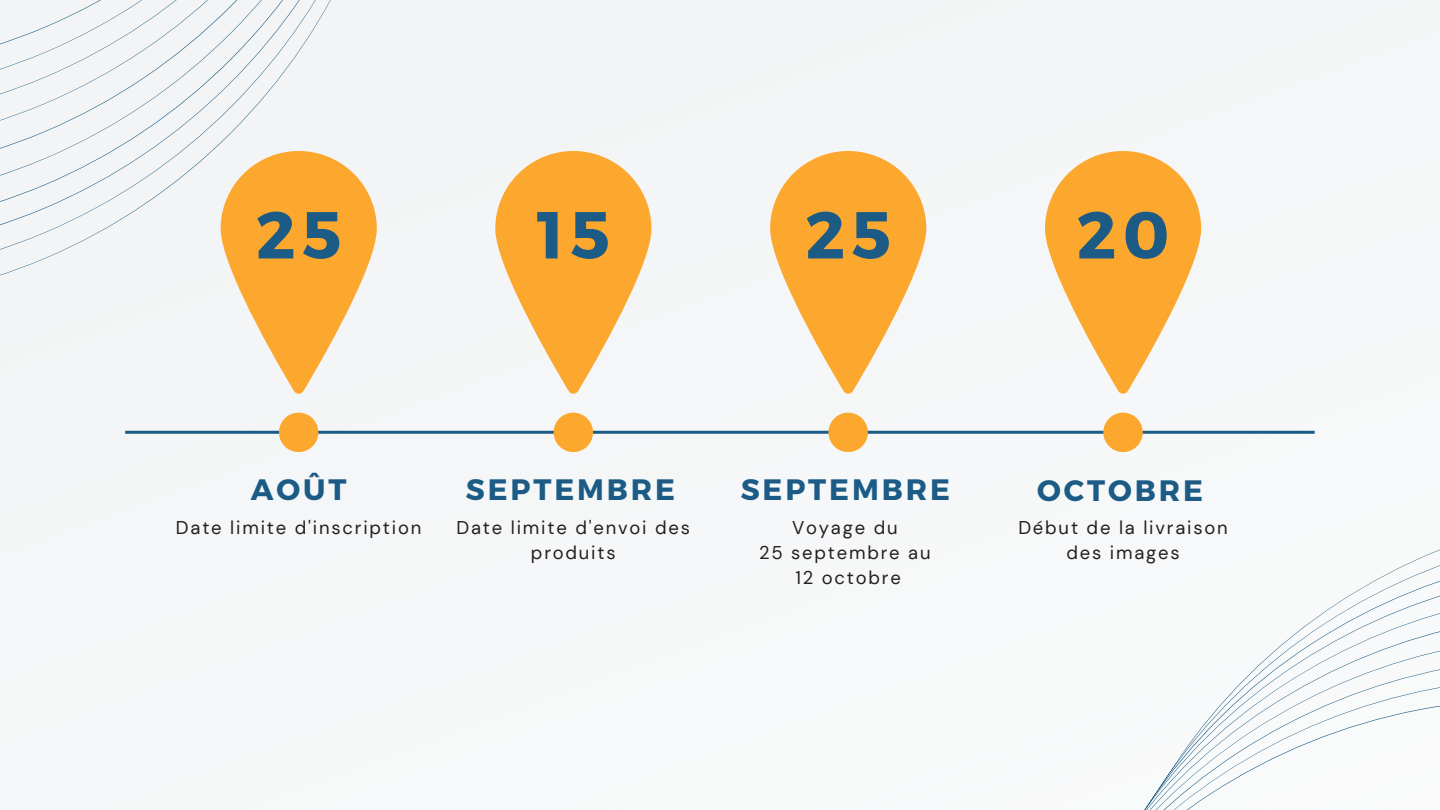
<style>
.page{position:relative;width:1440px;height:810px;background:#fff}
.page>*{position:absolute;margin:0;border:0;box-sizing:border-box;transform-origin:0 0}
.t1{font:700 66.2px "Montserrat";letter-spacing:.1em;color:#1b5b85}
.t2{font:700 29.5px "Montserrat";letter-spacing:.1em;color:#1b5b85}
.t3{font:18.4px/25.1px "DM Sans";letter-spacing:.1em;color:#231f20;text-align:center}
</style>
<div class="page">
<div style="left:0;top:0;width:1440px;height:611px;background:#f4f6f7"></div>
<div style="left:0;top:0;width:402px;height:304px;background:#f2f4f5"></div>
<svg style="left:221px;top:151px;width:156px;height:242px"></svg>
<svg style="left:1020px;top:281px;width:420px;height:529px"></svg>
<hr style="left:125px;top:431px;width:1190px;height:3px;background:#1b5b85">
<div style="left:279px;top:413px;width:39px;height:39px;background:#fca72e;border-radius:50%"></div>
<svg style="left:495px;top:151px;width:156px;height:242px"></svg>
<div style="left:554px;top:413px;width:39px;height:39px;background:#fca72e;border-radius:50%"></div>
<svg style="left:770px;top:151px;width:156px;height:242px"></svg>
<div style="left:828px;top:413px;width:40px;height:39px;background:#fca72e;border-radius:50%"></div>
<svg style="left:1045px;top:151px;width:156px;height:242px"></svg>
<div style="left:1103px;top:413px;width:40px;height:39px;background:#fca72e;border-radius:50%"></div>
<p class="t1" style="left:256px;top:192px;width:87px">25</p>
<p class="t1" style="left:537px;top:192px;width:75px">15</p>
<p class="t1" style="left:805px;top:192px;width:87px">25</p>
<p class="t1" style="left:1077px;top:192px;width:94px">20</p>
<p class="t2" style="left:251px;top:471px;width:97px">AOÛT</p>
<p class="t3" style="left:176px;top:515px;width:247px">Date limite d'inscription</p>
<p class="t2" style="left:466px;top:471px;width:211px">SEPTEMBRE</p>
<p class="t3" style="left:457px;top:515px;width:235px">Date limite d'envoi des produits</p>
<p class="t2" style="left:741px;top:471px;width:211px">SEPTEMBRE</p>
<p class="t3" style="left:792px;top:515px;width:107px">Voyage du</p>
<p class="t3" style="left:759px;top:540px;width:173px">25 septembre au</p>
<p class="t3" style="left:795px;top:565px;width:107px">12 octobre</p>
<p class="t2" style="left:1037px;top:471px;width:167px">OCTOBRE</p>
<p class="t3" style="left:1018px;top:515px;width:211px">Début de la livraison des images</p>
</div>
